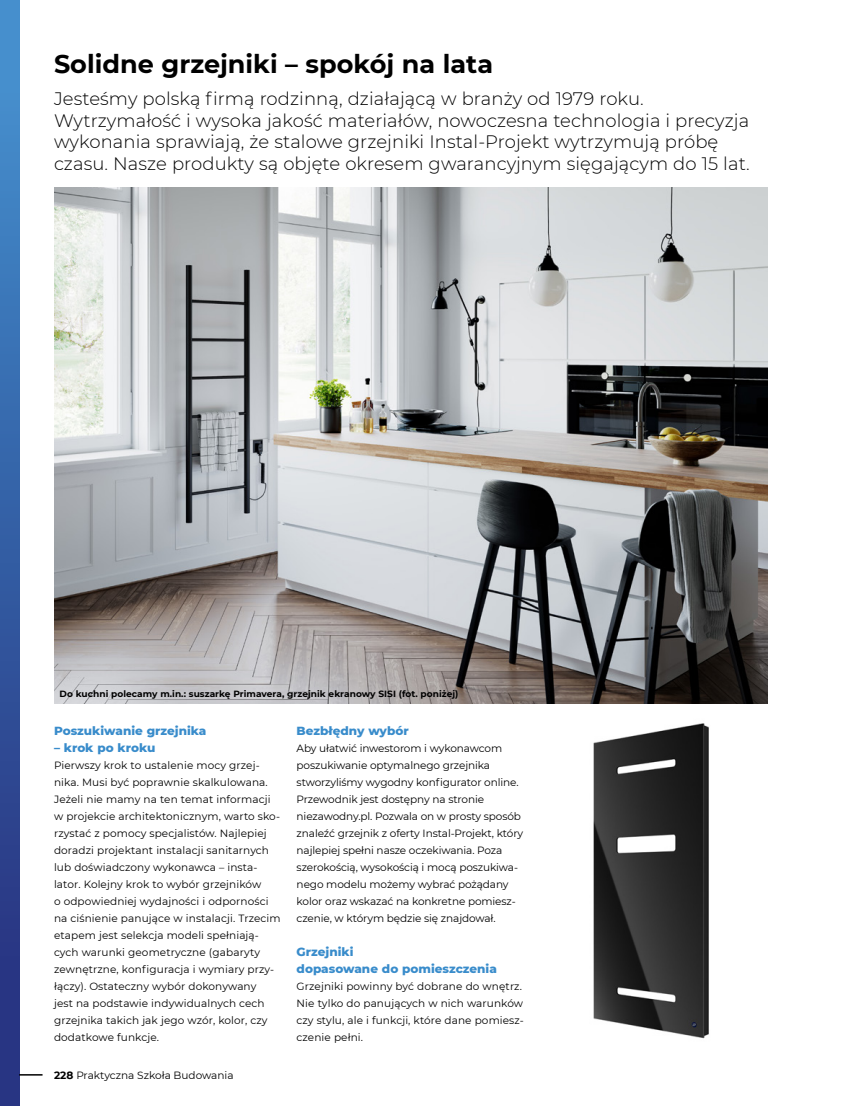
<style>
.page{position:relative;width:851px;height:1106px;background:#fff}
.page>*{position:absolute;margin:0;border:0;box-sizing:border-box;transform-origin:0 0}
.t1{font:700 25.5px "Montserrat";color:#000}
.t2{font:300 18px/21.6px "Montserrat";letter-spacing:.005em;color:#000}
.t3{font:800 12px/17px "Montserrat";color:#398ccb}
.t4{font:10.5px/17px "Montserrat";color:#000}
.t5{font:700 9px "Montserrat";letter-spacing:.005em;color:#000}
.s1{font-weight:700}
</style>
<div class="page">
<div style="left:0;top:0;width:19px;height:1106px;background:linear-gradient(to bottom,#4693d0,#242a79)"></div>
<svg style="left:19px;top:1074px;width:24px;height:1px"></svg>
<img style="left:54px;top:187px;width:713px;height:516px">
<img style="left:593px;top:723px;width:116px;height:316px">
<h1 class="t1" style="left:54px;top:45px;width:440px">Solidne grzejniki – spokój na lata</h1>
<p class="t2" style="left:54px;top:87px;width:697px">Jesteśmy polską firmą rodzinną, działającą w branży od 1979 roku.<br>Wytrzymałość i wysoka jakość materiałów, nowoczesna technologia i precyzja wykonania sprawiają, że stalowe grzejniki Instal-Projekt wytrzymują próbę czasu. Nasze produkty są objęte okresem gwarancyjnym sięgającym do 15 lat.</p>
<p class="t5" style="left:60px;top:687px;width:400px">Do kuchni polecamy m.in.: suszarkę Primavera, grzejnik ekranowy SISI (fot. poniżej)</p>
<p class="t3" style="left:54px;top:721px;width:154px">Poszukiwanie grzejnika</p>
<p class="t3" style="left:54px;top:738px;width:103px">– krok po kroku</p>
<p class="t4" style="left:54px;top:756px;width:228px">Pierwszy krok to ustalenie mocy grzej&shy;nika. Musi być poprawnie skalkulowana.<br>Jeżeli nie mamy na ten temat informacji w projekcie architektonicznym, warto sko&shy;rzystać z pomocy specjalistów. Najlepiej doradzi projektant instalacji sanitarnych lub doświadczony wykonawca – insta&shy;lator. Kolejny krok to wybór grzejników<br>o odpowiedniej wydajności i odporności na ciśnienie panujące w instalacji. Trzecim etapem jest selekcja modeli spełniają&shy;cych warunki geometryczne (gabaryty zewnętrzne, konfiguracja i wymiary przy&shy;łączy). Ostateczny wybór dokonywany<br>jest na podstawie indywidualnych cech grzejnika takich jak jego wzór, kolor, czy dodatkowe funkcje.</p>
<p class="t4" style="left:54px;top:1066px;width:181px"><span class="s1">228</span> Praktyczna Szkoła Budowania</p>
<p class="t3" style="left:296px;top:721px;width:113px">Bezbłędny wybór</p>
<p class="t4" style="left:296px;top:739px;width:228px">Aby ułatwić inwestorom i wykonawcom poszukiwanie optymalnego grzejnika stworzyliśmy wygodny konfigurator online.<br>Przewodnik jest dostępny na stronie niezawodny.pl. Pozwala on w prosty sposób znaleźć grzejnik z oferty Instal-Projekt, który najlepiej spełni nasze oczekiwania. Poza szerokością, wysokością i mocą poszukiwa&shy;nego modelu możemy wybrać pożądany kolor oraz wskazać na konkretne pomiesz&shy;czenie, w którym będzie się znajdował.</p>
<p class="t3" style="left:296px;top:942px;width:202px">Grzejniki<br>dopasowane do pomieszczenia</p>
<p class="t4" style="left:296px;top:977px;width:229px">Grzejniki powinny być dobrane do wnętrz.<br>Nie tylko do panujących w nich warunków czy stylu, ale i funkcji, które dane pomiesz&shy;czenie pełni.</p>
</div>
